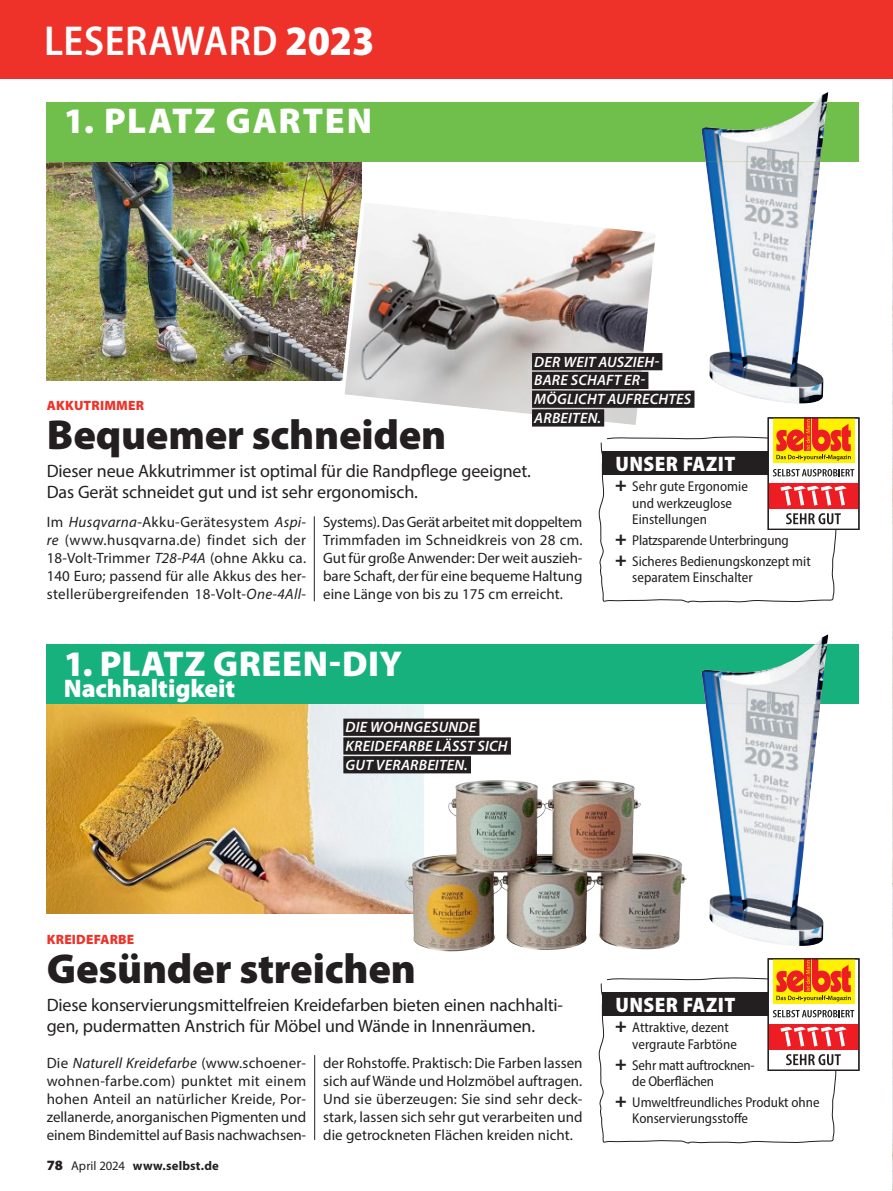
<style>
.page{position:relative;width:893px;height:1191px;background:#fff}
.page>*{position:absolute;margin:0;border:0;box-sizing:border-box;transform-origin:0 0}
.t1{font:900 42px "Myriad Pro";letter-spacing:-.005em;color:#231f20}
.t2{font:600 semi-condensed 42px "Myriad Pro";letter-spacing:.015em;color:#fff}
.t3{font:900 36px "Myriad Pro";letter-spacing:.02em;color:#fff}
.t4{font:900 36px "Myriad Pro";letter-spacing:.05em;color:#fff}
.t5{font:900 25.5px "Myriad Pro";letter-spacing:-.005em;color:#fff}
.t6{font:900 semi-condensed 21px "Myriad Pro";letter-spacing:.02em;color:#fff}
.t7{font:18px/21px "Myriad Pro";letter-spacing:-.01em;color:#231f20}
.t8{font:15px/18px "Myriad Pro";letter-spacing:.005em;color:#231f20;text-align:justify}
.t9{font:italic 600 15px/18.8px "Myriad Pro";letter-spacing:.015em;color:#fff}
.t10{font:semi-condensed 14.25px/16.5px "Myriad Pro";color:#231f20}
.t11{font:900 13.5px "Myriad Pro";letter-spacing:.015em;color:#ee3229}
.t12{font:700 12.75px "Myriad Pro";letter-spacing:.01em;color:#231f20}
.s1{font-weight:900}
.s2{font-weight:900;font-size:19.5px}
.s3{font-style:italic}
.s4{font-weight:900;font-size:14.25px}
.s5{font-weight:400}
</style>
<div class="page">
<img style="left:47px;top:704px;width:376px;height:209px">
<img style="left:47px;top:161px;width:314px;height:219px">
<div style="left:47px;top:102px;width:812px;height:59px;background:#70bf4c"></div>
<div style="left:47px;top:644px;width:812px;height:60px;background:#17b17d"></div>
<img style="left:338px;top:196px;width:324px;height:231px">
<img style="left:405px;top:779px;width:282px;height:173px">
<img style="left:892px;top:79px;width:1px;height:1111px">
<hr style="left:314px;top:516px;width:1px;height:85px;background:#231f20">
<svg style="left:598px;top:436px;width:239px;height:167px"></svg>
<div style="left:602px;top:451px;width:222px;height:24px;background:#231f20"></div>
<svg style="left:768px;top:417px;width:91px;height:113px"></svg>
<hr style="left:314px;top:1055px;width:1px;height:85px;background:#231f20">
<svg style="left:598px;top:977px;width:239px;height:167px"></svg>
<div style="left:602px;top:991px;width:222px;height:24px;background:#231f20"></div>
<svg style="left:768px;top:958px;width:91px;height:113px"></svg>
<div style="left:343px;top:718px;width:136px;height:18px;background:#231f20"></div>
<div style="left:343px;top:737px;width:168px;height:17px;background:#231f20"></div>
<div style="left:343px;top:756px;width:128px;height:17px;background:#231f20"></div>
<div style="left:532px;top:353px;width:130px;height:17px;background:#231f20"></div>
<div style="left:532px;top:372px;width:116px;height:17px;background:#231f20"></div>
<div style="left:532px;top:390px;width:162px;height:18px;background:#231f20"></div>
<div style="left:532px;top:409px;width:72px;height:17px;background:#231f20"></div>
<div style="left:0;top:0;width:893px;height:79px;background:#ee3229"></div>
<img style="left:706px;top:634px;width:122px;height:312px">
<img style="left:701px;top:644px;width:126px;height:60px">
<img style="left:706px;top:92px;width:122px;height:311px">
<img style="left:701px;top:102px;width:126px;height:59px">
<h1 class="t2" style="left:44px;top:15px;width:332px">LESERAWARD <span class="s1">2023</span></h1>
<h2 class="t4" style="left:64px;top:97px;width:310px">1. PLATZ GARTEN</h2>
<p class="t9" style="left:534px;top:352px;width:158px">DER WEIT AUSZIEH-<br>BARE SCHAFT ER-<br>MÖGLICHT AUFRECHTES<br>ARBEITEN.</p>
<p class="t11" style="left:47px;top:396px;width:99px">AKKUTRIMMER</p>
<h1 class="t1" style="left:47px;top:407px;width:401px">Bequemer schneiden</h1>
<h3 class="t6" style="left:615px;top:450px;width:121px">UNSER FAZIT</h3>
<p class="t10" style="left:632px;top:478px;width:117px;text-indent:-17px"><span class="s2">+</span> Sehr gute Ergonomie und werkzeuglose<br>Einstellungen</p>
<p class="t10" style="left:615px;top:530px;width:197px;line-height:20.7px"><span class="s2">+</span> Platzsparende Unterbringung<br><span class="s2">+</span> Sicheres Bedienungskonzept mit</p>
<p class="t10" style="left:632px;top:569px;width:122px">separatem Einschalter</p>
<p class="t7" style="left:47px;top:460px;width:486px">Dieser neue Akkutrimmer ist optimal für die Randpflege geeignet.<br>Das Gerät schneidet gut und ist sehr ergonomisch.</p>
<p class="t8" style="left:47px;top:513px;width:261px">Im <span class="s3">Husqvarna</span>-Akku-Gerätesystem <span class="s3">Aspi&shy;re</span> (www.husqvarna.de) findet sich der 18-Volt-Trimmer <span class="s3">T28-P4A</span> (ohne Akku ca.<br>140 Euro; passend für alle Akkus des her&shy;stellerübergreifenden 18-Volt-<span class="s3">One-4All</span>-</p>
<p class="t8" style="left:323px;top:513px;width:261px">Systems).DasGerät arbeitetmitdoppeltem Trimmfaden im Schneidkreis von 28 cm.<br>Gut für große Anwender: Der weit auszieh&shy;bare Schaft, der für eine bequeme Haltung eine Länge von bis zu 175 cm erreicht.</p>
<h2 class="t3" style="left:64px;top:639px;width:340px">1. PLATZ GREEN-DIY</h2>
<h3 class="t5" style="left:64px;top:671px;width:173px">Nachhaltigkeit</h3>
<p class="t9" style="left:346px;top:717px;width:163px">DIE WOHNGESUNDE<br>KREIDEFARBE LÄSST SICH<br>GUT VERARBEITEN.</p>
<p class="t11" style="left:47px;top:930px;width:89px">KREIDEFARBE</p>
<h1 class="t1" style="left:47px;top:940px;width:371px">Gesünder streichen</h1>
<p class="t7" style="left:47px;top:994px;width:518px">Diese konservierungsmittelfreien Kreidefarben bieten einen nachhalti&shy;gen, pudermatten Anstrich für Möbel und Wände in Innenräumen.</p>
<p class="t8" style="left:47px;top:1053px;width:261px">Die <span class="s3">Naturell Kreidefarbe</span> (www.schoener&shy;wohnen-farbe.com) punktet mit einem hohen Anteil an natürlicher Kreide, Por&shy;zellanerde, anorganischen Pigmenten und einem Bindemittel auf Basis nachwachsen-</p>
<p class="t8" style="left:323px;top:1053px;width:261px">der Rohstoffe. Praktisch: Die Farben lassen sich aufWände und Holzmöbel auftragen.<br>Und sie überzeugen: Sie sind sehr deck&shy;stark, lassen sich sehr gut verarbeiten und die getrockneten Flächen kreiden nicht.</p>
<p class="t12" style="left:47px;top:1157px;width:174px"><span class="s4">78</span> <span class="s5">April 2024</span> www.selbst.de</p>
<h3 class="t6" style="left:615px;top:990px;width:121px">UNSER FAZIT</h3>
<p class="t10" style="left:632px;top:1019px;width:106px;text-indent:-17px"><span class="s2">+</span> Attraktive, dezent vergraute Farbtöne</p>
<p class="t10" style="left:632px;top:1056px;width:124px;text-indent:-17px"><span class="s2">+</span> Sehr matt auftrocknen&shy;de Oberflächen</p>
<p class="t10" style="left:632px;top:1093px;width:189px;text-indent:-17px"><span class="s2">+</span> Umweltfreundliches Produkt ohne<br>Konservierungsstoffe</p>
</div>
